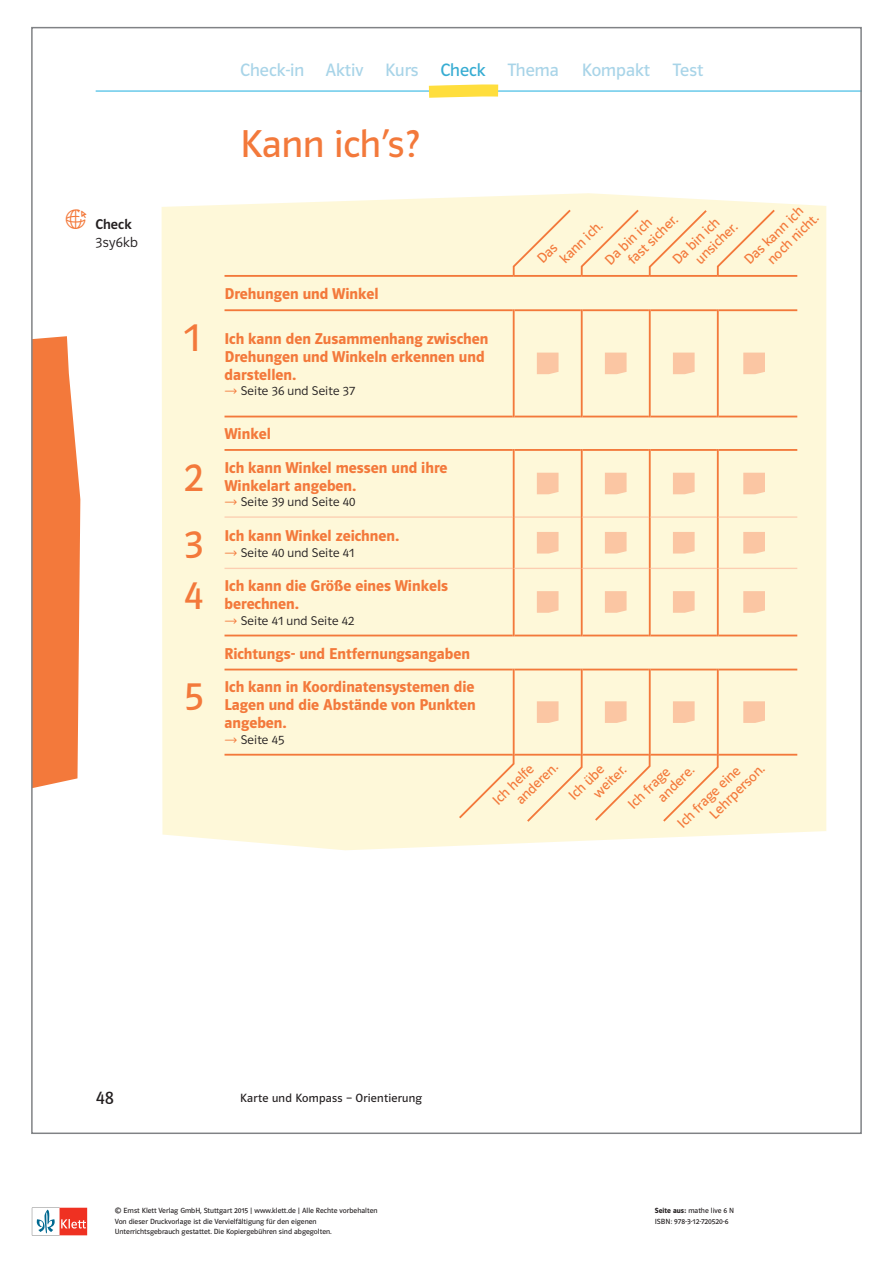
<style>
.page{position:relative;width:893px;height:1263px;background:#fff}
.page>*{position:absolute;margin:0;border:0;box-sizing:border-box;transform-origin:0 0}
.t1{font:39px "Polo MA11 K Buch";color:#f3793b}
.t2{font:18px "Polo MA11 K Buch";color:#a8d4e8}
.t3{font:18px "Polo MA11 K Buch";color:#231f20}
.t4{font:15.75px/18px "Polo MA11 K Hfett";color:#f3793b}
.t5{font:14.25px/15.6px "Polo MA11 K Buch";color:#f3793b}
.t6{font:14.25px "Polo ST11 K Leicht";letter-spacing:.025em;color:#231f20}
.t7{font:14.25px "Polo ST11 K Krftg";letter-spacing:.01em;color:#231f20}
.t8{font:12.75px "Polo ST11 K Leicht";letter-spacing:.01em;color:#231f20}
.t9{font:12px "Polo MA11 K Buch";letter-spacing:.02em;color:#231f20}
.t10{font:7.5px/10.1px "Polo ST11 K Buch";color:#231f20}
.s1{color:#36acd2}
.s2{font-family:"Polo ST11 K Hfett"}
</style>
<div class="page">
<svg style="left:32px;top:1208px;width:55px;height:27px"></svg>
<div style="left:162px;top:193px;width:664px;height:657px;background:#fef8d9"></div>
<hr style="left:515px;top:516px;width:66px;height:2px;background:#fcceb1">
<hr style="left:225px;top:275px;width:289px;height:2px;background:#f3793b">
<hr style="left:514px;top:275px;width:68px;height:2px;background:#f3793b">
<hr style="left:582px;top:275px;width:68px;height:2px;background:#f3793b">
<hr style="left:650px;top:275px;width:68px;height:2px;background:#f3793b">
<hr style="left:718px;top:275px;width:79px;height:2px;background:#f3793b">
<hr style="left:225px;top:309px;width:288px;height:2px;background:#f3793b">
<hr style="left:513px;top:309px;width:2px;height:108px;background:#f3793b">
<hr style="left:515px;top:309px;width:66px;height:2px;background:#f3793b">
<hr style="left:581px;top:309px;width:2px;height:108px;background:#f3793b">
<hr style="left:583px;top:309px;width:66px;height:2px;background:#f3793b">
<hr style="left:649px;top:309px;width:2px;height:108px;background:#f3793b">
<hr style="left:651px;top:309px;width:66px;height:2px;background:#f3793b">
<hr style="left:717px;top:309px;width:2px;height:108px;background:#f3793b">
<hr style="left:719px;top:309px;width:78px;height:2px;background:#f3793b">
<hr style="left:225px;top:416px;width:288px;height:1px;background:#f3793b">
<hr style="left:225px;top:635px;width:288px;height:1px;background:#f3793b">
<hr style="left:225px;top:754px;width:288px;height:2px;background:#f3793b">
<hr style="left:515px;top:416px;width:66px;height:1px;background:#f3793b">
<hr style="left:515px;top:635px;width:66px;height:1px;background:#f3793b">
<hr style="left:515px;top:754px;width:66px;height:2px;background:#f3793b">
<hr style="left:583px;top:416px;width:66px;height:1px;background:#f3793b">
<hr style="left:651px;top:416px;width:66px;height:1px;background:#f3793b">
<hr style="left:583px;top:635px;width:66px;height:1px;background:#f3793b">
<hr style="left:651px;top:635px;width:66px;height:1px;background:#f3793b">
<hr style="left:583px;top:754px;width:66px;height:2px;background:#f3793b">
<hr style="left:651px;top:754px;width:66px;height:2px;background:#f3793b">
<hr style="left:719px;top:416px;width:78px;height:1px;background:#f3793b">
<hr style="left:719px;top:635px;width:78px;height:1px;background:#f3793b">
<hr style="left:719px;top:754px;width:78px;height:2px;background:#f3793b">
<hr style="left:225px;top:449px;width:288px;height:2px;background:#f3793b">
<hr style="left:225px;top:669px;width:288px;height:1px;background:#f3793b">
<hr style="left:513px;top:449px;width:2px;height:68px;background:#f3793b">
<hr style="left:515px;top:449px;width:66px;height:2px;background:#f3793b">
<hr style="left:515px;top:669px;width:66px;height:1px;background:#f3793b">
<hr style="left:581px;top:449px;width:2px;height:68px;background:#f3793b">
<hr style="left:583px;top:449px;width:66px;height:2px;background:#f3793b">
<hr style="left:583px;top:669px;width:66px;height:1px;background:#f3793b">
<hr style="left:649px;top:449px;width:2px;height:68px;background:#f3793b">
<hr style="left:651px;top:449px;width:66px;height:2px;background:#f3793b">
<hr style="left:651px;top:669px;width:66px;height:1px;background:#f3793b">
<hr style="left:717px;top:449px;width:2px;height:68px;background:#f3793b">
<hr style="left:719px;top:449px;width:78px;height:2px;background:#f3793b">
<hr style="left:719px;top:669px;width:78px;height:1px;background:#f3793b">
<hr style="left:225px;top:516px;width:288px;height:2px;background:#fcceb1">
<hr style="left:513px;top:517px;width:2px;height:51px;background:#f3793b">
<hr style="left:581px;top:517px;width:2px;height:51px;background:#f3793b">
<hr style="left:583px;top:516px;width:66px;height:2px;background:#fcceb1">
<hr style="left:649px;top:517px;width:2px;height:51px;background:#f3793b">
<hr style="left:651px;top:516px;width:66px;height:2px;background:#fcceb1">
<hr style="left:717px;top:517px;width:2px;height:51px;background:#f3793b">
<hr style="left:719px;top:516px;width:78px;height:2px;background:#fcceb1">
<hr style="left:225px;top:568px;width:288px;height:1px;background:#fcceb1">
<hr style="left:513px;top:568px;width:2px;height:68px;background:#f3793b">
<hr style="left:513px;top:669px;width:2px;height:87px;background:#f3793b">
<hr style="left:515px;top:568px;width:66px;height:1px;background:#fcceb1">
<hr style="left:581px;top:568px;width:2px;height:68px;background:#f3793b">
<hr style="left:581px;top:669px;width:2px;height:87px;background:#f3793b">
<hr style="left:583px;top:568px;width:66px;height:1px;background:#fcceb1">
<hr style="left:649px;top:568px;width:2px;height:68px;background:#f3793b">
<hr style="left:649px;top:669px;width:2px;height:87px;background:#f3793b">
<hr style="left:651px;top:568px;width:66px;height:1px;background:#fcceb1">
<hr style="left:717px;top:568px;width:2px;height:68px;background:#f3793b">
<hr style="left:717px;top:669px;width:2px;height:87px;background:#f3793b">
<hr style="left:719px;top:568px;width:78px;height:1px;background:#fcceb1">
<svg style="left:537px;top:353px;width:21px;height:21px"></svg>
<svg style="left:605px;top:353px;width:22px;height:21px"></svg>
<svg style="left:673px;top:353px;width:22px;height:21px"></svg>
<svg style="left:743px;top:353px;width:22px;height:21px"></svg>
<svg style="left:537px;top:473px;width:21px;height:21px"></svg>
<svg style="left:605px;top:473px;width:22px;height:21px"></svg>
<svg style="left:673px;top:473px;width:22px;height:21px"></svg>
<svg style="left:743px;top:473px;width:22px;height:21px"></svg>
<svg style="left:537px;top:532px;width:21px;height:21px"></svg>
<svg style="left:605px;top:532px;width:22px;height:21px"></svg>
<svg style="left:673px;top:532px;width:22px;height:21px"></svg>
<svg style="left:743px;top:532px;width:22px;height:21px"></svg>
<svg style="left:537px;top:591px;width:21px;height:22px"></svg>
<svg style="left:605px;top:591px;width:22px;height:22px"></svg>
<svg style="left:673px;top:591px;width:22px;height:22px"></svg>
<svg style="left:743px;top:591px;width:22px;height:22px"></svg>
<svg style="left:537px;top:701px;width:21px;height:22px"></svg>
<svg style="left:605px;top:701px;width:22px;height:22px"></svg>
<svg style="left:673px;top:701px;width:22px;height:22px"></svg>
<svg style="left:743px;top:701px;width:22px;height:22px"></svg>
<svg style="left:580px;top:208px;width:61px;height:69px;background:#fdefce"></svg>
<svg style="left:648px;top:208px;width:61px;height:70px;background:#fdefce"></svg>
<svg style="left:716px;top:208px;width:61px;height:69px;background:#fdefce"></svg>
<svg style="left:512px;top:208px;width:61px;height:69px;background:#fdefce"></svg>
<svg style="left:661px;top:753px;width:59px;height:70px;background:#fdefce"></svg>
<svg style="left:593px;top:753px;width:58px;height:70px;background:#fdefce"></svg>
<svg style="left:525px;top:753px;width:58px;height:71px;background:#fdefce"></svg>
<svg style="left:457px;top:753px;width:58px;height:67px;background:#fdefce"></svg>
<svg style="left:34px;top:336px;width:46px;height:452px;background:#f3844b"></svg>
<svg style="left:95px;top:84px;width:764px;height:14px"></svg>
<svg style="left:225px;top:389px;width:12px;height:5px"></svg>
<svg style="left:225px;top:500px;width:12px;height:5px"></svg>
<svg style="left:225px;top:550px;width:12px;height:5px"></svg>
<svg style="left:225px;top:618px;width:12px;height:6px"></svg>
<svg style="left:225px;top:737px;width:12px;height:6px"></svg>
<p class="t2" style="left:240px;top:61px;width:320px">Check-in Aktiv Kurs <span class="s1">Check</span> Thema</p>
<p class="t2" style="left:582px;top:61px;width:70px">Kompakt</p>
<p class="t2" style="left:673px;top:61px;width:32px">Test</p>
<p class="t7" style="left:95px;top:217px;width:38px">Check</p>
<p class="t6" style="left:95px;top:235px;width:44px">3sy6kb</p>
<h1 class="t1" style="left:240px;top:123px;width:181px">Kann ich’s?</h1>
<p class="t4" style="left:225px;top:285px;width:155px">Drehungen und Winkel</p>
<h1 class="t1" style="left:184px;top:317px;width:18px">1</h1>
<p class="t4" style="left:225px;top:329px;width:265px">Ich kann den Zusammenhang zwischen<br>Drehungen und Winkeln erkennen und darstellen.</p>
<p class="t8" style="left:241px;top:384px;width:116px">Seite 36 und Seite 37</p>
<p class="t4" style="left:225px;top:425px;width:48px">Winkel</p>
<h1 class="t1" style="left:184px;top:457px;width:21px">2</h1>
<p class="t4" style="left:225px;top:458px;width:225px">Ich kann Winkel messen und ihre<br>Winkelart angeben.</p>
<p class="t8" style="left:241px;top:495px;width:116px">Seite 39 und Seite 40</p>
<h1 class="t1" style="left:184px;top:524px;width:21px">3</h1>
<p class="t4" style="left:225px;top:527px;width:176px">Ich kann Winkel zeichnen.</p>
<p class="t8" style="left:241px;top:545px;width:115px">Seite 40 und Seite 41</p>
<h1 class="t1" style="left:184px;top:575px;width:21px">4</h1>
<p class="t4" style="left:225px;top:577px;width:225px">Ich kann die Größe eines Winkels berechnen.</p>
<p class="t8" style="left:241px;top:614px;width:115px">Seite 41 und Seite 42</p>
<p class="t4" style="left:225px;top:644px;width:247px">Richtungs- und Entfernungsangaben</p>
<h1 class="t1" style="left:184px;top:676px;width:21px">5</h1>
<p class="t4" style="left:225px;top:678px;width:253px;text-align:justify">Ich kann in Koordinatensystemen die Lagen und die Abstände von Punkten angeben.</p>
<p class="t8" style="left:241px;top:733px;width:45px">Seite 45</p>
<p class="t5" style="left:681px;top:244px;width:54px;text-indent:-17px;rotate:-44deg">Da bin ich unsicher.</p>
<p class="t5" style="left:753px;top:245px;width:67px;text-indent:-17px;rotate:-44deg">Das kann ich noch nicht.</p>
<p class="t5" style="left:546px;top:244px;width:55px;text-indent:-17px;rotate:-44deg">Das<br>kann ich.</p>
<p class="t5" style="left:614px;top:245px;width:65px;text-indent:-17px;rotate:-44deg">Da bin ich fast sicher.</p>
<p class="t5" style="left:502px;top:785px;width:54px;text-indent:-17px;rotate:-44deg">Ich helfe anderen.</p>
<p class="t5" style="left:579px;top:778px;width:41px;text-indent:-19px;rotate:-44deg">Ich übe weiter.</p>
<p class="t5" style="left:644px;top:782px;width:46px;text-indent:-27px;rotate:-44deg">Ich frage andere.</p>
<p class="t5" style="left:696px;top:799px;width:72px;text-indent:-30px;rotate:-44deg">Ich frage eine<br>Lehrperson.</p>
<p class="t3" style="left:96px;top:1088px;width:20px">48</p>
<p class="t9" style="left:240px;top:1092px;width:183px">Karte und Kompass – Orientierung</p>
<p class="t10" style="left:115px;top:1206px;width:264px">© Ernst Klett Verlag GmbH, Stuttgart 2015 | www.klett.de | Alle Rechte vorbehalten<br>Von dieser Druckvorlage ist die Vervielfältigung für den eigenen<br>Unterrichtsgebrauch gestattet. Die Kopiergebühren sind abgegolten.</p>
<p class="t10" style="left:655px;top:1206px;width:81px"><span class="s2">Seite aus:</span> mathe live 6 N<br>ISBN: 978-3-12-720520-6</p>
</div>
